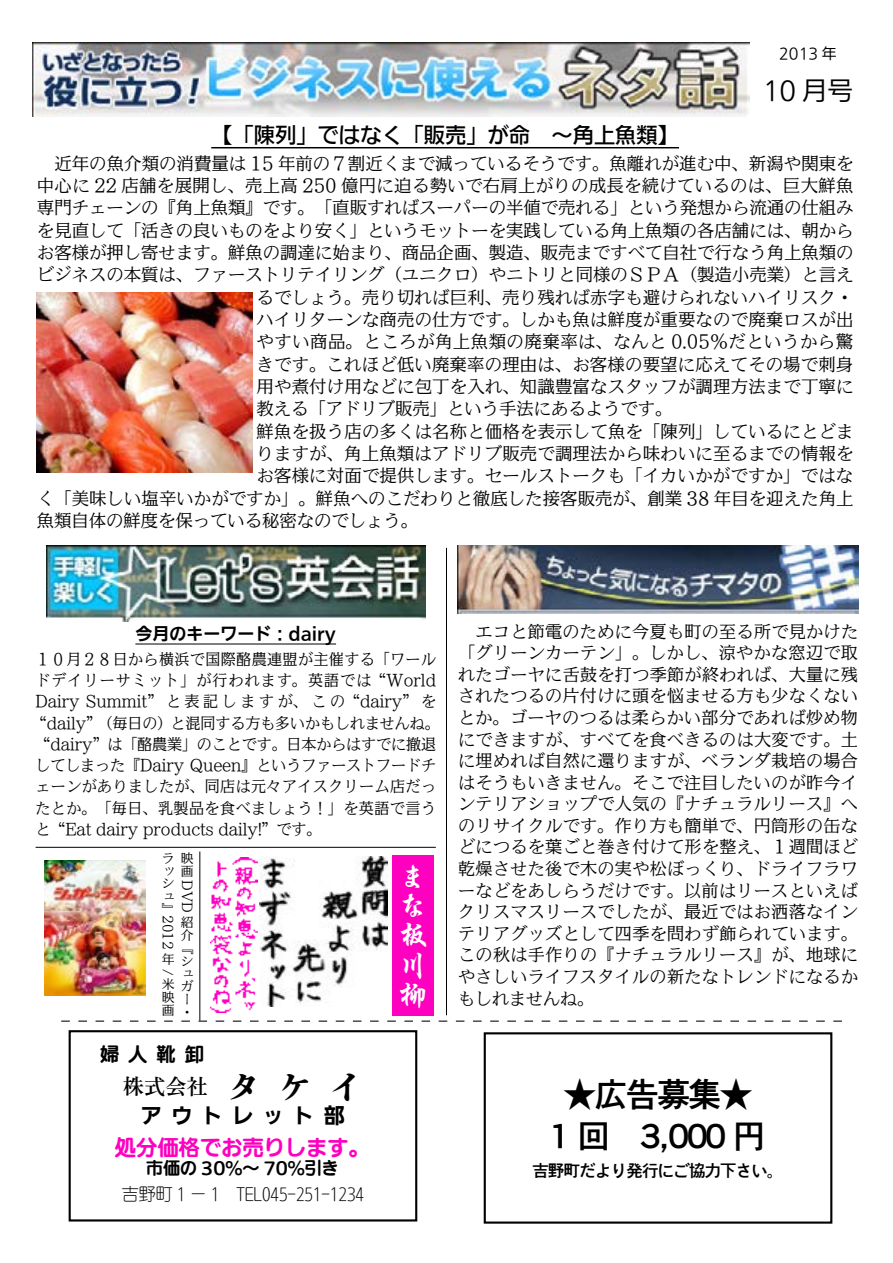
<style>
.page{position:relative;width:893px;height:1263px;background:#fff}
.page>*{position:absolute;margin:0;border:0;box-sizing:border-box;transform-origin:0 0}
.t1{font:700 34.05px/42.5px "Iwa Go O Kn Pro";letter-spacing:-.08em;color:#000;text-align:center}
.t2{font:29.7px/29.7px "P Gyo IWA HW Bd";color:#fff}
.t3{font:100 25.5px "Iwa UD Go Dsp Pro";color:#000}
.t4{font:500 21.3px "Iwa UD Go Dsp Pro";color:#000}
.t5{font:21.3px "SUDRGIWA HW Bd";color:#fd00c0}
.t6{font:700 21.3px "PO Min IWA";color:#000}
.t7{font:21.3px "SUD Go Dsp IWA HW Bd";letter-spacing:.435em;color:#000}
.t8{font:700 19.2px "SUDRGIWA";color:#000}
.t9{font:100 17.4px "Iwa UD Min Pro";letter-spacing:.005em;color:#000}
.t10{font:100 17.4px "Iwa UD Min Pro";letter-spacing:.035em;color:#000}
.t11{font:100 16.95px/21.6px "Iwa UD Min Pro";letter-spacing:.025em;color:#000;text-align:justify}
.t12{font:16.95px "SUDRGIWA HW Lt";color:#000}
.t13{font:700 16.95px "Iwa Go O Kn Pro";letter-spacing:-.08em;color:#000}
.t14{font:700 16.95px "Iwa UD Go Dsp Pro";color:#000}
.t15{font:700 16.95px "SUDRGIWA";color:#000}
.t16{font:100 15.45px/21.3px "Iwa UD Min Pro";color:#000}
.t17{font:100 14.85px "Iwa UD Go Dsp Pro";color:#000}
.t18{font:100 12.75px/12.8px "Iwa UD Min Pro";color:#000}
.s1{font-family:"PO Min IWA HW Hv";font-weight:400;font-size:34.05px}
</style>
<div class="page">
<svg style="left:61px;top:1020px;width:781px;height:2px"></svg>
<div style="left:69px;top:1030px;width:348px;height:191px;border:2px solid #000"></div>
<hr style="left:211px;top:147px;width:468px;height:1px;background:#000">
<img style="left:47px;top:546px;width:378px;height:76px">
<hr style="left:135px;top:644px;width:201px;height:1px;background:#000">
<img style="left:457px;top:546px;width:402px;height:68px">
<hr style="left:36px;top:847px;width:400px;height:1px;background:#000">
<hr style="left:200px;top:851px;width:1px;height:169px;background:#000">
<hr style="left:446px;top:548px;width:1px;height:467px;background:#000">
<div style="left:393px;top:855px;width:41px;height:160px;background:#fd00c0"></div>
<img style="left:33px;top:43px;width:716px;height:73px">
<img style="left:210px;top:858px;width:47px;height:154px">
<img style="left:45px;top:860px;width:101px;height:135px">
<img style="left:259px;top:856px;width:128px;height:151px">
<img style="left:37px;top:292px;width:215px;height:181px">
<div style="left:484px;top:1032px;width:348px;height:192px;border:2px solid #000"></div>
<p class="t17" style="left:779px;top:43px;width:59px">2013 年</p>
<h3 class="t3" style="left:763px;top:73px;width:92px">10 月号</h3>
<p class="t4" style="left:211px;top:120px;width:469px">【「陳列」ではなく「販売」が命　～角上魚類】</p>
<p class="t9" style="left:37px;top:150px;width:818px">　近年の魚介類の消費量は 15 年前の７割近くまで減っているそうです。魚離れが進む中、新潟や関東を</p>
<p class="t9" style="left:37px;top:173px;width:818px">中心に 22 店舗を展開し、売上高 250 億円に迫る勢いで右肩上がりの成長を続けているのは、巨大鮮魚</p>
<p class="t9" style="left:37px;top:195px;width:818px">専門チェーンの『角上魚類』です。「直販すればスーパーの半値で売れる」という発想から流通の仕組み</p>
<p class="t9" style="left:37px;top:217px;width:818px">を見直して「活きの良いものをより安く」というモットーを実践している角上魚類の各店舗には、朝から</p>
<p class="t9" style="left:37px;top:240px;width:818px">お客様が押し寄せます。鮮魚の調達に始まり、商品企画、製造、販売まですべて自社で行なう角上魚類の</p>
<p class="t9" style="left:37px;top:262px;width:818px">ビジネスの本質は、ファーストリテイリング（ユニクロ）やニトリと同様のＳＰＡ（製造小売業）と言え</p>
<p class="t9" style="left:257px;top:284px;width:598px">るでしょう。売り切れば巨利、売り残れば赤字も避けられないハイリスク・</p>
<p class="t9" style="left:257px;top:307px;width:598px">ハイリターンな商売の仕方です。しかも魚は鮮度が重要なので廃棄ロスが出</p>
<p class="t10" style="left:257px;top:329px;width:598px">やすい商品。ところが角上魚類の廃棄率は、なんと 0.05％だというから驚</p>
<p class="t9" style="left:257px;top:351px;width:598px">きです。これほど低い廃棄率の理由は、お客様の要望に応えてその場で刺身</p>
<p class="t9" style="left:257px;top:374px;width:598px">用や煮付け用などに包丁を入れ、知識豊富なスタッフが調理方法まで丁寧に</p>
<p class="t9" style="left:257px;top:396px;width:417px">教える「アドリブ販売」という手法にあるようです。</p>
<p class="t9" style="left:257px;top:418px;width:598px">鮮魚を扱う店の多くは名称と価格を表示して魚を「陳列」しているにとどま</p>
<p class="t9" style="left:257px;top:441px;width:598px">りますが、角上魚類はアドリブ販売で調理法から味わいに至るまでの情報を</p>
<p class="t9" style="left:257px;top:463px;width:598px">お客様に対面で提供します。セールストークも「イカいかがですか」ではな</p>
<p class="t9" style="left:37px;top:485px;width:818px">く「美味しい塩辛いかがですか」。鮮魚へのこだわりと徹底した接客販売が、創業 38 年目を迎えた角上</p>
<p class="t9" style="left:37px;top:508px;width:383px">魚類自体の鮮度を保っている秘密なのでしょう。</p>
<p class="t14" style="left:135px;top:621px;width:202px">今月のキーワード：dairy</p>
<p class="t16" style="left:32px;top:649px;width:410px">１０月２８日から横浜で国際酪農連盟が主催する「ワールドデイリーサミット」が行われます。英語では“World Dairy Summit” と表記しますが、この“dairy” を“daily”（毎日の）と混同する方も多いかもしれませんね。“dairy”は「酪農業」のことです。日本からはすでに撤退してしまった『Dairy Queen』というファーストフードチェーンがありましたが、同店は元々アイスクリーム店だったとか。「毎日、乳製品を食べましょう！」を英語で言うと“Eat dairy products daily!”です。</p>
<p class="t18" style="left:181px;top:852px;width:14px">映画</p>
<h2 class="t2" style="left:398px;top:861px;width:30px">まな板川柳</h2>
<p class="t18" style="left:162px;top:852px;width:14px;text-align:justify">ラッシュ』</p>
<p class="t18" style="left:174px;top:915px;width:36px;rotate:90deg">2012</p>
<p class="t18" style="left:162px;top:953px;width:14px">年</p>
<p class="t18" style="left:174px;top:968px;width:8px;rotate:90deg">/</p>
<p class="t18" style="left:162px;top:978px;width:14px;text-align:justify">米映画</p>
<p class="t18" style="left:194px;top:880px;width:34px;rotate:90deg">DVD</p>
<p class="t18" style="left:181px;top:916px;width:14px">紹介『シュガー・</p>
<p class="t8" style="left:100px;top:1045px;width:105px">婦人靴卸</p>
<p class="t6" style="left:123px;top:1076px;width:242px">株式会社 <span class="s1">タ ケ イ</span></p>
<p class="t7" style="left:141px;top:1104px;width:206px">アウトレット部</p>
<p class="t5" style="left:115px;top:1136px;width:257px">処分価格でお売りします。</p>
<p class="t15" style="left:146px;top:1160px;width:194px">市価の 30％～ 70％引き</p>
<p class="t12" style="left:122px;top:1185px;width:244px">吉野町 1 － 1　TEL045-251-1234</p>
<p class="t11" style="left:458px;top:621px;width:401px">　エコと節電のために今夏も町の至る所で見かけた「グリーンカーテン」。しかし、涼やかな窓辺で取れたゴーヤに舌鼓を打つ季節が終われば、大量に残されたつるの片付けに頭を悩ませる方も少なくないとか。ゴーヤのつるは柔らかい部分であれば炒め物にできますが、すべてを食べきるのは大変です。土に埋めれば自然に還りますが、ベランダ栽培の場合はそうもいきません。そこで注目したいのが昨今インテリアショップで人気の『ナチュラルリース』へのリサイクルです。作り方も簡単で、円筒形の缶などにつるを葉ごと巻き付けて形を整え、１週間ほど乾燥させた後で木の実や松ぼっくり、ドライフラワーなどをあしらうだけです。以前はリースといえばクリスマスリースでしたが、最近ではお洒落なインテリアグッズとして四季を問わず飾られています。この秋は手作りの『ナチュラルリース』が、地球にやさしいライフスタイルの新たなトレンドになるかもしれませんね。</p>
<h1 class="t1" style="left:550px;top:1070px;width:218px">★広告募集★<br>1 回　3,000 円</h1>
<p class="t13" style="left:532px;top:1158px;width:253px">吉野町だより発行にご協力下さい。</p>
</div>
